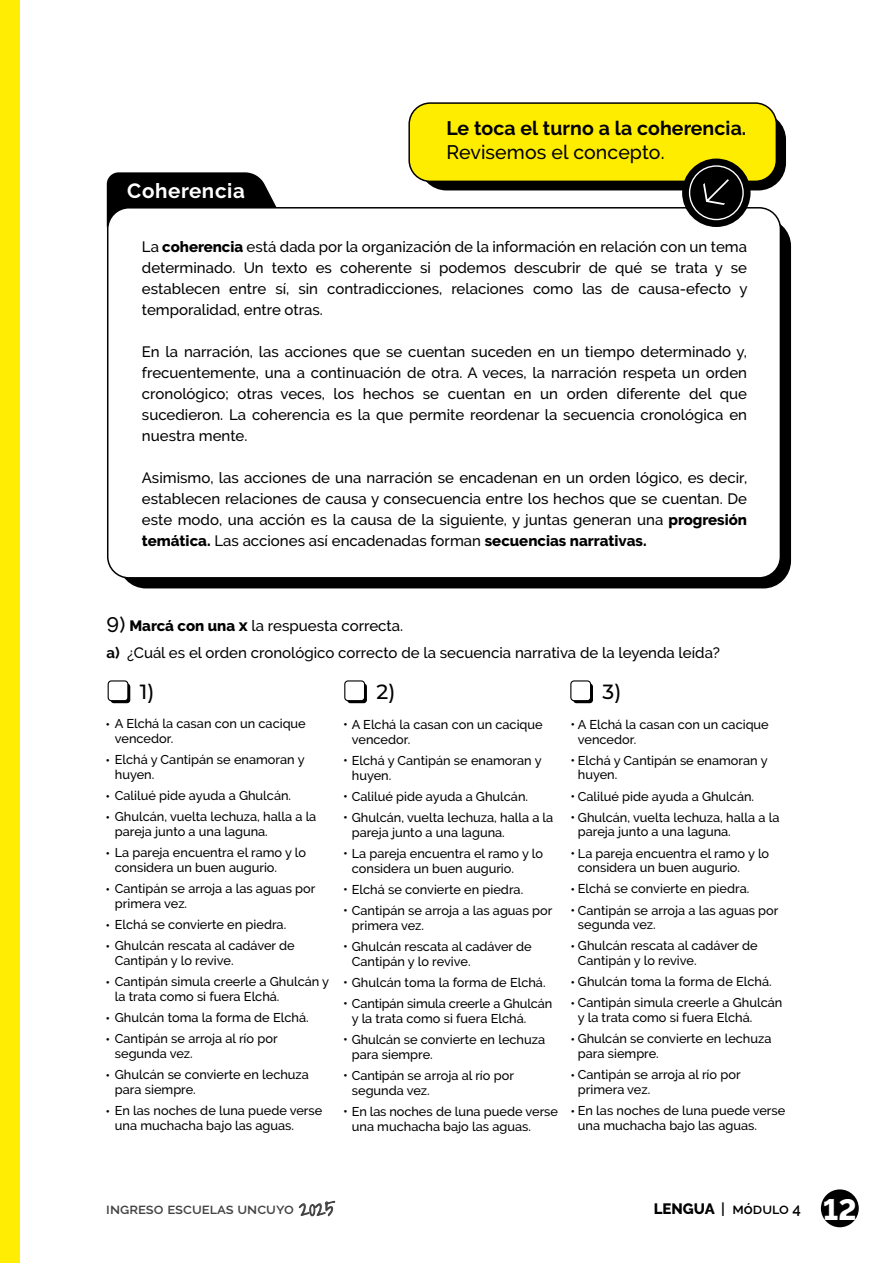
<style>
.page{position:relative;width:893px;height:1263px;background:#fff}
.page>*{position:absolute;margin:0;border:0;box-sizing:border-box;transform-origin:0 0}
.t1{font:700 20.55px "Raleway";letter-spacing:.03em;color:#fff}
.t2{font:500 20.55px "Montserrat";color:#000}
.t3{font:700 19.5px "Raleway";letter-spacing:.005em;color:#000}
.t4{font:500 19.5px "Raleway";letter-spacing:.005em;color:#000}
.t5{font:500 15px/21px "Raleway";color:#000;text-align:justify}
.t6{font:600 15px "Raleway";color:#444}
.t7{font:600 15px "Raleway";color:#000}
.t8{font:500 12.75px/15px "Raleway";color:#000}
.s1{font-weight:800}
.s2{font-size:21px}
.s3{font-weight:800;font-size:16.5px}
.s4{font-weight:700}
.s5{font-size:13.5px}
.s6{font-family:"Shadows Into";font-weight:300;font-size:21px}
.s7{font-weight:800;font-size:29.25px;color:#fff}
</style>
<div class="page">
<svg style="left:299px;top:1201px;width:36px;height:15px"></svg>
<div style="left:0;top:0;width:20px;height:1263px;background:#ffed00"></div>
<div style="left:821px;top:1189px;width:38px;height:38px;background:#000;border-radius:50%"></div>
<div style="left:118px;top:218px;width:673px;height:370px;background:#000;border-radius:28px"></div>
<svg style="left:107px;top:172px;width:170px;height:52px;background:#131313"></svg>
<div style="left:108px;top:208px;width:672px;height:370px;background:#fff;border-radius:21px"></div>
<div style="left:107px;top:207px;width:674px;height:372px;border:2px solid #000;border-radius:21px"></div>
<div style="left:419px;top:112px;width:367px;height:78px;background:#000;border-radius:28px"></div>
<div style="left:409px;top:103px;width:367px;height:78px;background:#ffed00;border-radius:21px"></div>
<div style="left:408px;top:102px;width:369px;height:80px;border:2px solid #000;border-radius:21px"></div>
<div style="left:682px;top:159px;width:68px;height:68px;background:#000;border-radius:50%"></div>
<div style="left:689px;top:165px;width:55px;height:55px;border:1px solid #fff;border-radius:50%"></div>
<div style="left:111px;top:683px;width:19px;height:20px;background:#000;border-radius:3px"></div>
<div style="left:108px;top:681px;width:20px;height:20px;background:#fff;border-radius:3px"></div>
<div style="left:108px;top:680px;width:20px;height:21px;border:1px solid #000;border-radius:3px"></div>
<div style="left:347px;top:683px;width:20px;height:20px;background:#000;border-radius:3px"></div>
<div style="left:345px;top:681px;width:20px;height:20px;background:#fff;border-radius:3px"></div>
<div style="left:344px;top:680px;width:21px;height:21px;border:1px solid #000;border-radius:3px"></div>
<div style="left:573px;top:683px;width:20px;height:20px;background:#000;border-radius:3px"></div>
<div style="left:571px;top:681px;width:20px;height:20px;background:#fff;border-radius:3px"></div>
<div style="left:570px;top:680px;width:21px;height:21px;border:1px solid #000;border-radius:3px"></div>
<h1 class="t1" style="left:127px;top:179px;width:119px">Coherencia</h1>
<h2 class="t3" style="left:446px;top:117px;width:301px">Le toca el turno a la coherencia.</h2>
<h2 class="t4" style="left:446px;top:141px;width:220px">Revisemos el concepto.</h2>
<p class="t5" style="left:142px;top:236px;width:607px">La <span class="s1">coherencia</span> está dada por la organización de la información en relación con un tema determinado. Un texto es coherente si podemos descubrir de qué se trata y se establecen entre sí, sin contradicciones, relaciones como las de causa-efecto y temporalidad, entre otras.</p>
<p class="t5" style="left:142px;top:341px;width:607px">En la narración, las acciones que se cuentan suceden en un tiempo determinado y, frecuentemente, una a continuación de otra. A veces, la narración respeta un orden cronológico; otras veces, los hechos se cuentan en un orden diferente del que sucedieron. La coherencia es la que permite reordenar la secuencia cronológica en nuestra mente.</p>
<p class="t5" style="left:142px;top:467px;width:607px">Asimismo, las acciones de una narración se encadenan en un orden lógico, es decir, establecen relaciones de causa y consecuencia entre los hechos que se cuentan. De este modo, una acción es la causa de la siguiente, y juntas generan una <span class="s1">progresión temática.</span> Las acciones así encadenadas forman <span class="s1">secuencias narrativas.</span></p>
<p class="t5" style="left:106px;top:612px;width:615px;line-height:27px"><span class="s2">9)</span> <span class="s1">Marcá con una</span> <span class="s3">x</span> la respuesta correcta.<br><span class="s4">a)</span> ¿Cuál es el orden cronológico correcto de la secuencia narrativa de la leyenda leída?</p>
<h1 class="t2" style="left:140px;top:678px;width:16px">1)</h1>
<h1 class="t2" style="left:377px;top:678px;width:20px">2)</h1>
<h1 class="t2" style="left:603px;top:678px;width:20px">3)</h1>
<p class="t8" style="left:115px;top:716px;width:192px;text-indent:-9px"><span class="s5">•</span> A Elchá la casan con un cacique vencedor.</p>
<p class="t8" style="left:115px;top:752px;width:191px;text-indent:-9px"><span class="s5">•</span> Elchá y Cantipán se enamoran y huyen.</p>
<p class="t8" style="left:106px;top:788px;width:187px"><span class="s5">•</span> Calilué pide ayuda a Ghulcán.</p>
<p class="t8" style="left:115px;top:809px;width:203px;text-indent:-9px"><span class="s5">•</span> Ghulcán, vuelta lechuza, halla a la pareja junto a una laguna.</p>
<p class="t8" style="left:115px;top:845px;width:193px;text-indent:-9px"><span class="s5">•</span> La pareja encuentra el ramo y lo considera un buen augurio.</p>
<p class="t8" style="left:115px;top:881px;width:202px;text-indent:-9px"><span class="s5">•</span> Cantipán se arroja a las aguas por primera vez.</p>
<p class="t8" style="left:106px;top:917px;width:182px"><span class="s5">•</span> Elchá se convierte en piedra.</p>
<p class="t8" style="left:115px;top:938px;width:181px;text-indent:-9px"><span class="s5">•</span> Ghulcán rescata al cadáver de<br>Cantipán y lo revive.</p>
<p class="t8" style="left:115px;top:974px;width:216px;text-indent:-9px"><span class="s5">•</span> Cantipán simula creerle a Ghulcán y la trata como si fuera Elchá.</p>
<p class="t8" style="left:106px;top:1010px;width:205px"><span class="s5">•</span> Ghulcán toma la forma de Elchá.</p>
<p class="t8" style="left:115px;top:1031px;width:164px;text-indent:-9px"><span class="s5">•</span> Cantipán se arroja al río por segunda vez.</p>
<p class="t8" style="left:115px;top:1067px;width:196px;text-indent:-9px"><span class="s5">•</span> Ghulcán se convierte en lechuza para siempre.</p>
<p class="t8" style="left:115px;top:1103px;width:209px;text-indent:-9px"><span class="s5">•</span> En las noches de luna puede verse una muchacha bajo las aguas.</p>
<p class="t8" style="left:352px;top:716px;width:192px;text-indent:-9px"><span class="s5">•</span> A Elchá la casan con un cacique vencedor.</p>
<p class="t8" style="left:352px;top:752px;width:191px;text-indent:-9px"><span class="s5">•</span> Elchá y Cantipán se enamoran y huyen.</p>
<p class="t8" style="left:343px;top:788px;width:186px"><span class="s5">•</span> Calilué pide ayuda a Ghulcán.</p>
<p class="t8" style="left:352px;top:809px;width:203px;text-indent:-9px"><span class="s5">•</span> Ghulcán, vuelta lechuza, halla a la pareja junto a una laguna.</p>
<p class="t8" style="left:352px;top:845px;width:193px;text-indent:-9px"><span class="s5">•</span> La pareja encuentra el ramo y lo considera un buen augurio.</p>
<p class="t8" style="left:343px;top:881px;width:182px"><span class="s5">•</span> Elchá se convierte en piedra.</p>
<p class="t8" style="left:352px;top:902px;width:202px;text-indent:-9px"><span class="s5">•</span> Cantipán se arroja a las aguas por primera vez.</p>
<p class="t8" style="left:352px;top:938px;width:181px;text-indent:-9px"><span class="s5">•</span> Ghulcán rescata al cadáver de<br>Cantipán y lo revive.</p>
<p class="t8" style="left:343px;top:974px;width:204px"><span class="s5">•</span> Ghulcán toma la forma de Elchá.</p>
<p class="t8" style="left:352px;top:995px;width:202px;text-indent:-9px"><span class="s5">•</span> Cantipán simula creerle a Ghulcán y la trata como si fuera Elchá.</p>
<p class="t8" style="left:352px;top:1031px;width:195px;text-indent:-9px"><span class="s5">•</span> Ghulcán se convierte en lechuza para siempre.</p>
<p class="t8" style="left:352px;top:1067px;width:164px;text-indent:-9px"><span class="s5">•</span> Cantipán se arroja al río por segunda vez.</p>
<p class="t8" style="left:352px;top:1103px;width:208px;text-indent:-9px"><span class="s5">•</span> En las noches de luna puede verse una muchacha bajo las aguas.</p>
<p class="t8" style="left:578px;top:716px;width:192px;text-indent:-8px"><span class="s5">•</span> A Elchá la casan con un cacique vencedor.</p>
<p class="t8" style="left:578px;top:752px;width:191px;text-indent:-8px"><span class="s5">•</span> Elchá y Cantipán se enamoran y huyen.</p>
<p class="t8" style="left:570px;top:788px;width:185px"><span class="s5">•</span> Calilué pide ayuda a Ghulcán.</p>
<p class="t8" style="left:578px;top:809px;width:203px;text-indent:-8px"><span class="s5">•</span> Ghulcán, vuelta lechuza, halla a la pareja junto a una laguna.</p>
<p class="t8" style="left:578px;top:845px;width:193px;text-indent:-8px"><span class="s5">•</span> La pareja encuentra el ramo y lo considera un buen augurio.</p>
<p class="t8" style="left:570px;top:881px;width:180px"><span class="s5">•</span> Elchá se convierte en piedra.</p>
<p class="t8" style="left:578px;top:902px;width:202px;text-indent:-8px"><span class="s5">•</span> Cantipán se arroja a las aguas por segunda vez.</p>
<p class="t8" style="left:578px;top:938px;width:181px;text-indent:-8px"><span class="s5">•</span> Ghulcán rescata al cadáver de<br>Cantipán y lo revive.</p>
<p class="t8" style="left:570px;top:974px;width:203px"><span class="s5">•</span> Ghulcán toma la forma de Elchá.</p>
<p class="t8" style="left:578px;top:995px;width:206px;text-indent:-8px"><span class="s5">•</span> Cantipán simula creerle a Ghulcán y la trata como si fuera Elchá.</p>
<p class="t8" style="left:578px;top:1031px;width:195px;text-indent:-8px"><span class="s5">•</span> Ghulcán se convierte en lechuza para siempre.</p>
<p class="t8" style="left:578px;top:1067px;width:164px;text-indent:-8px"><span class="s5">•</span> Cantipán se arroja al río por primera vez.</p>
<p class="t8" style="left:578px;top:1103px;width:209px;text-indent:-8px"><span class="s5">•</span> En las noches de luna puede verse una muchacha bajo las aguas.</p>
<p class="t6" style="left:106px;top:1200px;width:230px">ingreso escuelas uncuyo <span class="s6">2025</span></p>
<p class="t7" style="left:654px;top:1200px;width:204px"><span class="s1">LENGUA</span> | módulo 4 <span class="s7">12</span></p>
</div>
